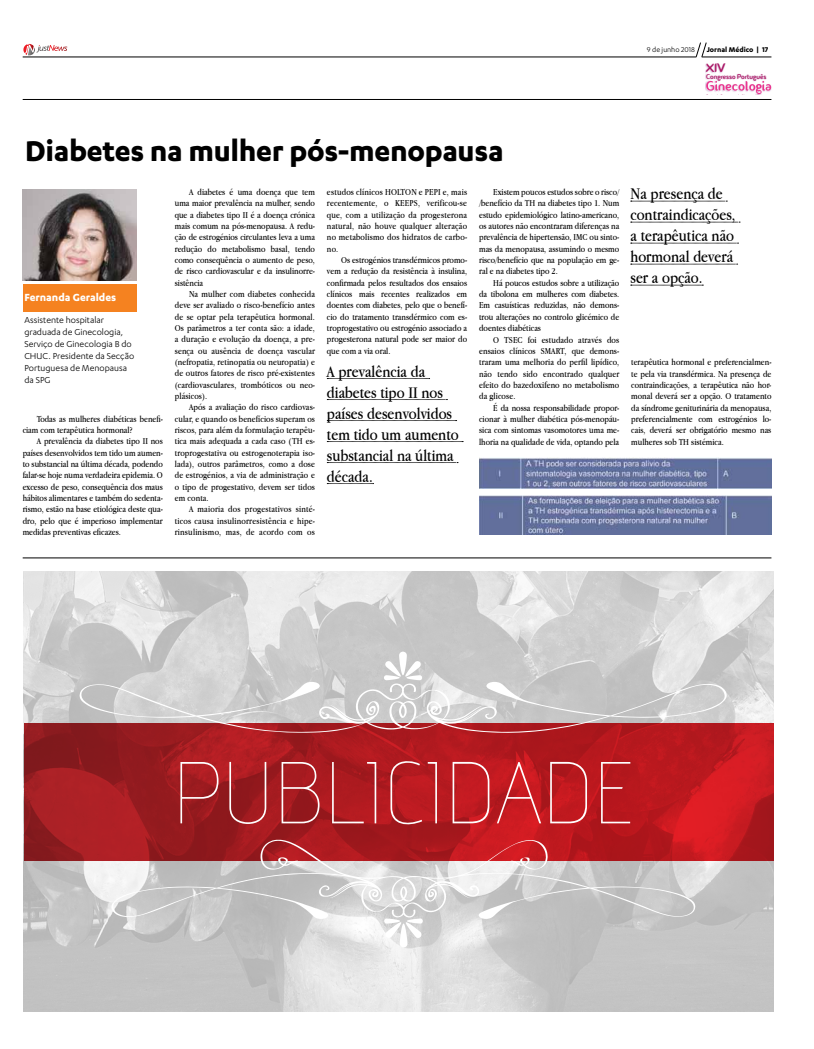
<style>
.page{position:relative;width:814px;height:1049px;background:#fff}
.page>*{position:absolute;margin:0;border:0;box-sizing:border-box;transform-origin:0 0}
.t1{font:87.7px "advent Lt 3";color:#fff}
.t2{font:83.9px "Therecanonlybeone Beaver Imit";color:#fff}
.t3{font:700 33px "Karbon";letter-spacing:-.01em;color:#000}
.t4{font:17px/21px "Apple Garamond";color:#000}
.t5{font:12.4px "Fontastique Fontastique";color:#aa1664}
.t6{font:700 12px "Karbon";color:#fff}
.t7{font:10px/12px "Karbon";color:#000}
.t8{font:9.5px/11.3px "Apple Garamond";color:#000;text-align:justify}
.t9{font:700 8px "Karbon";color:#000}
.t10{font:8px "Karbon";color:#000}
.t11{font:7px "Fontastique Fontastique";color:#aa1664}
</style>
<div class="page">
<hr style="left:701px;top:57px;width:70px;height:1px;background:#000">
<svg style="left:695px;top:42px;width:11px;height:15px"></svg>
<hr style="left:23px;top:57px;width:673px;height:1px;background:#000">
<hr style="left:23px;top:99px;width:748px;height:1px;background:#000">
<svg style="left:23px;top:44px;width:44px;height:11px"></svg>
<svg style="left:706px;top:63px;width:66px;height:32px"></svg>
<img style="left:23px;top:190px;width:113px;height:90px">
<div style="left:23px;top:284px;width:113px;height:28px;background:#f58220"></div>
<hr style="left:23px;top:558px;width:748px;height:1px;background:#000">
<img style="left:479px;top:457px;width:292px;height:31px">
<img style="left:479px;top:496px;width:292px;height:39px">
<svg style="left:327px;top:378px;width:102px;height:1px"></svg>
<svg style="left:327px;top:399px;width:120px;height:1px"></svg>
<svg style="left:327px;top:420px;width:129px;height:1px"></svg>
<svg style="left:327px;top:441px;width:136px;height:1px"></svg>
<svg style="left:327px;top:462px;width:131px;height:1px"></svg>
<svg style="left:327px;top:483px;width:46px;height:1px"></svg>
<svg style="left:630px;top:201px;width:97px;height:1px"></svg>
<svg style="left:630px;top:222px;width:110px;height:1px"></svg>
<svg style="left:630px;top:243px;width:108px;height:1px"></svg>
<svg style="left:630px;top:264px;width:107px;height:1px"></svg>
<svg style="left:630px;top:285px;width:73px;height:1px"></svg>
<img style="left:24px;top:572px;width:750px;height:439px">
<svg style="left:24px;top:724px;width:750px;height:136px;background:#ac1a1f"></svg>
<p class="t10" style="left:647px;top:46px;width:50px">9 de junho 2018</p>
<p class="t9" style="left:706px;top:45px;width:63px">Jornal Médico | 17</p>
<h3 class="t5" style="left:706px;top:61px;width:21px">XIV</h3>
<p class="t11" style="left:706px;top:72px;width:62px">Congresso Português</p>
<h3 class="t3" style="left:25px;top:132px;width:480px">Diabetes na mulher pós-menopausa</h3>
<p class="t6" style="left:24px;top:290px;width:93px">Fernanda Geraldes</p>
<p class="t7" style="left:24px;top:313px;width:111px">Assistente hospitalar graduada de Ginecologia,<br>Serviço de Ginecologia B do<br>CHUC. Presidente da Secção<br>Portuguesa de Menopausa da SPG</p>
<p class="t8" style="left:23px;top:413px;width:142px;text-indent:14px">Todas as mulheres diabéticas benefi&shy;ciam com terapêutica hormonal?</p>
<p class="t8" style="left:23px;top:435px;width:142px;text-indent:14px">A prevalência da diabetes tipo II nos países desenvolvidos tem tido um aumen&shy;to substancial na última década, podendo falar-se hoje numa verdadeira epidemia. O excesso de peso, consequência dos maus hábitos alimentares e também do sedenta&shy;rismo, estão na base etiológica deste qua&shy;dro, pelo que é imperioso implementar medidas preventivas eficazes.</p>
<p class="t8" style="left:175px;top:186px;width:142px;text-indent:14px">A diabetes é uma doença que tem uma maior prevalência na mulher, sendo que a diabetes tipo II é a doença crónica mais comum na pós-menopausa. A redu&shy;ção de estrogénios circulantes leva a uma redução do metabolismo basal, tendo como consequência o aumento de peso, de risco cardiovascular e da insulinorre&shy;sistência</p>
<p class="t8" style="left:175px;top:288px;width:142px;text-indent:14px">Na mulher com diabetes conhecida deve ser avaliado o risco-benefício antes de se optar pela terapêutica hormonal.<br>Os parâmetros a ter conta são: a idade, a duração e evolução da doença, a pre&shy;sença ou ausência de doença vascular (nefropatia, retinopatia ou neuropatia) e de outros fatores de risco pré-existentes (cardiovasculares, trombóticos ou neo&shy;plásicos).</p>
<p class="t8" style="left:175px;top:401px;width:142px;text-indent:14px">Após a avaliação do risco cardiovas&shy;cular, e quando os benefícios superam os riscos, para além da formulação terapêu&shy;tica mais adequada a cada caso (TH es&shy;troprogestativa ou estrogenoterapia iso&shy;lada), outros parâmetros, como a dose de estrogénios, a via de administração e o tipo de progestativo, devem ser tidos em conta.</p>
<p class="t8" style="left:175px;top:504px;width:142px;text-indent:14px">A maioria dos progestativos sinté&shy;ticos causa insulinorresistência e hipe&shy;rinsulinismo, mas, de acordo com os</p>
<p class="t8" style="left:327px;top:186px;width:142px">estudos clínicos HOLTON e PEPI e, mais recentemente, o KEEPS, verificou-se que, com a utilização da progesterona natural, não houve qualquer alteração no metabolismo dos hidratos de carbo&shy;no.</p>
<p class="t8" style="left:327px;top:254px;width:142px;text-indent:14px">Os estrogénios transdérmicos promo&shy;vem a redução da resistência à insulina, confirmada pelos resultados dos ensaios clínicos mais recentes realizados em doentes com diabetes, pelo que o benefí&shy;cio do tratamento transdérmico com es&shy;troprogestativo ou estrogénio associado a progesterona natural pode ser maior do que com a via oral.</p>
<h3 class="t4" style="left:327px;top:360px;width:133px">A prevalência da diabetes tipo II nos países desenvolvidos tem tido um aumento substancial na última década.</h3>
<p class="t8" style="left:479px;top:186px;width:142px;text-indent:14px">Existem poucos estudos sobre o risco/ /benefício da TH na diabetes tipo 1. Num estudo epidemiológico latino-americano, os autores não encontraram diferenças na prevalência de hipertensão, IMC ou sinto&shy;mas da menopausa, assumindo o mesmo risco/benefício que na população em ge&shy;ral e na diabetes tipo 2.</p>
<p class="t8" style="left:479px;top:277px;width:142px;text-indent:14px">Há poucos estudos sobre a utilização da tibolona em mulheres com diabetes.<br>Em casuísticas reduzidas, não demons&shy;trou alterações no controlo glicémico de doentes diabéticas</p>
<p class="t8" style="left:479px;top:334px;width:142px;text-indent:14px">O TSEC foi estudado através dos ensaios clínicos SMART, que demons&shy;traram uma melhoria do perfil lipídico, não tendo sido encontrado qualquer efeito do bazedoxifeno no metabolismo da glicose.</p>
<p class="t8" style="left:479px;top:402px;width:142px;text-indent:14px">É da nossa responsabilidade propor&shy;cionar à mulher diabética pós-menopáu&shy;sica com sintomas vasomotores uma me&shy;lhoria na qualidade de vida, optando pela</p>
<h3 class="t4" style="left:630px;top:183px;width:107px">Na presença de contraindicações, a terapêutica não hormonal deverá ser a opção.</h3>
<p class="t8" style="left:631px;top:356px;width:142px">terapêutica hormonal e preferencialmen&shy;te pela via transdérmica. Na presença de contraindicações, a terapêutica não hor&shy;monal deverá ser a opção. O tratamento da síndrome geniturinária da menopausa, preferencialmente com estrogénios lo&shy;cais, deverá ser obrigatório mesmo nas mulheres sob TH sistémica.</p>
<h2 class="t2" style="left:74px;top:656px;width:662px">V</h2>
<h1 class="t1" style="left:173px;top:741px;width:464px">PUBLICIDADE</h1>
<h2 class="t2" style="left:105px;top:873px;width:599px">W</h2>
</div>
